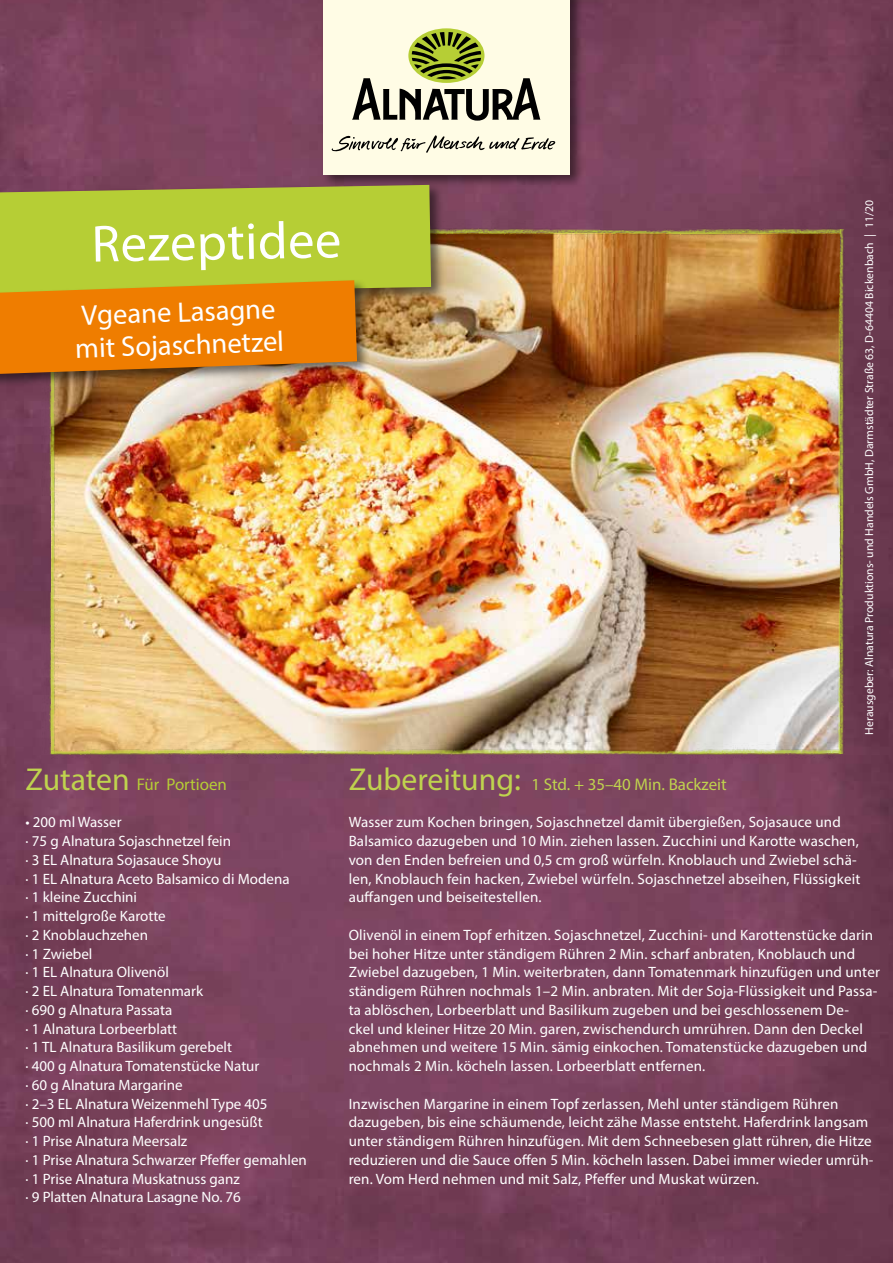
<style>
.page{position:relative;width:893px;height:1263px;background:#fff}
.page>*{position:absolute;margin:0;border:0;box-sizing:border-box;transform-origin:0 0}
.t1{font:52.5px "Myriad Pro";color:#fff}
.t2{font:28.5px/32.7px "Myriad Pro";color:#fff}
.t3{font:16.95px "Myriad Pro";color:#bfd34e}
.t4{font:16.95px "Myriad Pro";color:#b6ce35}
.t5{font:15px/18.8px "Myriad Pro";letter-spacing:.01em;color:#fff}
.t6{font:11.7px "Myriad Pro";color:#fff}
.s1{font-size:31.65px;color:#bfd34e}
.s2{font-size:31.65px}
.s3{font-size:32.85px}
</style>
<div class="page">
<img style="left:0;top:0;width:893px;height:1263px">
<img style="left:61px;top:240px;width:769px;height:502px">
<img style="left:830px;top:229px;width:14px;height:525px">
<img style="left:42px;top:388px;width:19px;height:366px">
<img style="left:51px;top:742px;width:789px;height:19px">
<img style="left:445px;top:222px;width:395px;height:18px">
<div style="left:321px;top:0;width:263px;height:189px;background:#000;opacity:.5"></div>
<div style="left:323px;top:0;width:247px;height:174px;background:#fffce5"></div>
<svg style="left:408px;top:28px;width:76px;height:55px"></svg>
<svg style="left:352px;top:32px;width:189px;height:89px"></svg>
<svg style="left:332px;top:135px;width:223px;height:18px"></svg>
<div style="left:0;top:183px;width:445px;height:126px;background:#000;opacity:.5"></div>
<div style="left:0;top:185px;width:431px;height:109px;background:#b6ce35"></div>
<div style="left:0;top:279px;width:371px;height:109px;background:#000;opacity:.5"></div>
<svg style="left:0;top:280px;width:357px;height:94px;background:#e38009"></svg>
<h1 class="t1" style="left:91px;top:212px;width:251px;rotate:-1deg">Rezeptidee</h1>
<h2 class="t2" style="left:74px;top:299px;width:210px;rotate:-2deg">Vgeane Lasagne mit Sojaschnetzel</h2>
<p class="t6" style="left:862px;top:735px;width:536px;rotate:-90deg">Herausgeber: Alnatura Produktions- und Handels GmbH, Darmstädter Straße 63, D-64404 Bickenbach | 11/20</p>
<p class="t4" style="left:26px;top:774px;width:203px"><span class="s1">Zutaten</span> Für Portioen</p>
<p class="t5" style="left:26px;top:813px;width:283px">• 200 ml Wasser<br>· 75 g Alnatura Sojaschnetzel fein<br>· 3 EL Alnatura Sojasauce Shoyu<br>· 1 EL Alnatura Aceto Balsamico di Modena<br>· 1 kleine Zucchini<br>· 1 mittelgroße Karotte<br>· 2 Knoblauchzehen<br>· 1 Zwiebel<br>· 1 EL Alnatura Olivenöl<br>· 2 EL Alnatura Tomatenmark<br>· 690 g Alnatura Passata<br>· 1 Alnatura Lorbeerblatt<br>· 1 TL Alnatura Basilikum gerebelt<br>· 400 g Alnatura Tomatenstücke Natur<br>· 60 g Alnatura Margarine<br>· 2–3 EL Alnatura Weizenmehl Type 405<br>· 500 ml Alnatura Haferdrink ungesüßt<br>· 1 Prise Alnatura Meersalz<br>· 1 Prise Alnatura Schwarzer Pfeffer gemahlen · 1 Prise Alnatura Muskatnuss ganz<br>· 9 Platten Alnatura Lasagne No. 76</p>
<p class="t3" style="left:349px;top:774px;width:380px"><span class="s2">Zubereitung</span><span class="s3">:</span> 1 Std. + 35–40 Min. Backzeit</p>
<p class="t5" style="left:349px;top:813px;width:513px">Wasser zum Kochen bringen, Sojaschnetzel damit übergießen, Sojasauce und Balsamico dazugeben und 10 Min. ziehen lassen. Zucchini und Karotte waschen, von den Enden befreien und 0,5 cm groß würfeln. Knoblauch und Zwiebel schä&shy;len, Knoblauch fein hacken, Zwiebel würfeln. Sojaschnetzel abseihen, Flüssigkeit auffangen und beiseitestellen.</p>
<p class="t5" style="left:349px;top:925px;width:533px">Olivenöl in einem Topf erhitzen. Sojaschnetzel, Zucchini- und Karottenstücke darin bei hoher Hitze unter ständigem Rühren 2 Min. scharf anbraten, Knoblauch und Zwiebel dazugeben, 1 Min. weiterbraten, dann Tomatenmark hinzufügen und unter ständigem Rühren nochmals 1–2 Min. anbraten. Mit der Soja-Flüssigkeit und Passa&shy;ta ablöschen, Lorbeerblatt und Basilikum zugeben und bei geschlossenem De-<br>ckel und kleiner Hitze 20 Min. garen, zwischendurch umrühren. Dann den Deckel abnehmen und weitere 15 Min. sämig einkochen. Tomatenstücke dazugeben und nochmals 2 Min. köcheln lassen. Lorbeerblatt entfernen.</p>
<p class="t5" style="left:349px;top:1094px;width:526px">Inzwischen Margarine in einem Topf zerlassen, Mehl unter ständigem Rühren dazugeben, bis eine schäumende, leicht zähe Masse entsteht. Haferdrink langsam unter ständigem Rühren hinzufügen. Mit dem Schneebesen glatt rühren, die Hitze reduzieren und die Sauce offen 5 Min. köcheln lassen. Dabei immer wieder umrüh&shy;ren. Vom Herd nehmen und mit Salz, Pfeffer und Muskat würzen.</p>
</div>
